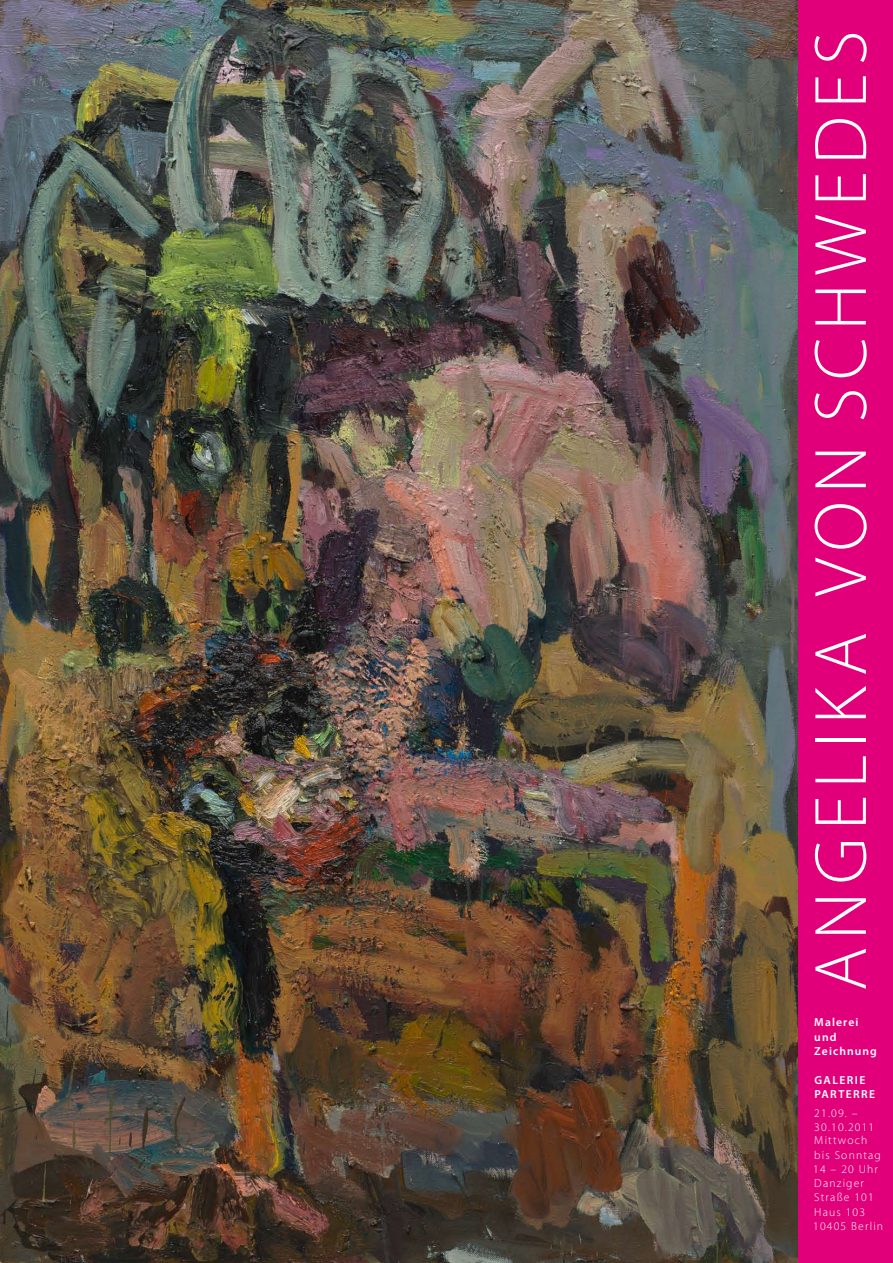
<style>
.page{position:relative;width:893px;height:1263px;background:#fff}
.page>*{position:absolute;margin:0;border:0;box-sizing:border-box;transform-origin:0 0}
.t1{font:300 74.85px "Myriad Pro";letter-spacing:.1em;color:#fff}
.t2{font:300 11.62px/14.2px "Myriad Pro";letter-spacing:.1em;color:#fff}
.t3{font:600 11.62px/14.2px "Myriad Pro";letter-spacing:.1em;color:#fff}
.t4{font:600 11.62px/14.2px "Myriad Pro";letter-spacing:.12em;color:#fff}
</style>
<div class="page">
<img style="left:0;top:0;width:798px;height:1263px">
<div style="left:798px;top:0;width:95px;height:1263px;background:#e2007a"></div>
<h1 class="t1" style="left:796px;top:991px;width:955px;rotate:-90deg">Angelika von Schwedes</h1>
<p class="t3" style="left:814px;top:1015px;width:64px">Malerei und<br>Zeichnung</p>
<p class="t4" style="left:814px;top:1072px;width:62px">galerie parterre</p>
<p class="t2" style="left:813px;top:1105px;width:71px">21.09. –<br>30.10.2011<br>Mittwoch bis Sonntag<br>14 – 20 Uhr<br>Danziger<br>Straße 101<br>Haus 103<br>10405 Berlin</p>
</div>
